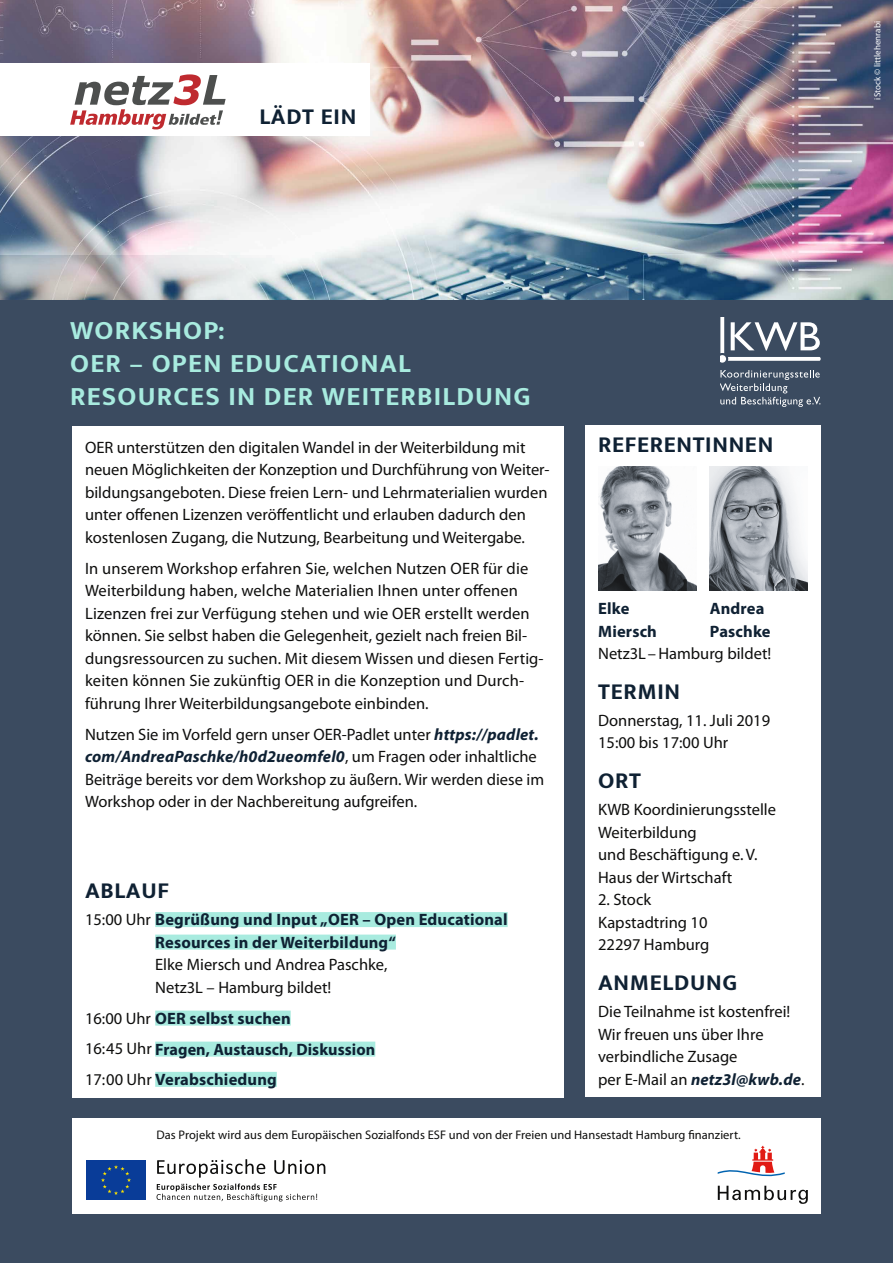
<style>
.page{position:relative;width:893px;height:1263px;background:#fff}
.page>*{position:absolute;margin:0;border:0;box-sizing:border-box;transform-origin:0 0}
.t1{font:700 27px/33px "Mukta Mahee";letter-spacing:.045em;color:#a8ebdf}
.t2{font:700 23.25px "Mukta Mahee";letter-spacing:.03em;color:#0f2133}
.t3{font:16.5px/22.5px "Myriad Pro";color:#0e0e0d}
.t4{font:700 16.5px/30.6px "Myriad Pro";letter-spacing:.01em;color:#0f2133}
.t5{font:12.45px "Myriad Pro";letter-spacing:.005em;color:#0e0e0d}
.t6{font:9px "Myriad Pro";color:#fff}
.s1{font-weight:700;font-style:italic;color:#0f2133}
.s2{font-weight:400;color:#0e0e0d}
</style>
<div class="page">
<div style="left:0;top:255px;width:893px;height:1008px;background:#3b4b60"></div>
<img style="left:0;top:0;width:893px;height:300px">
<div style="left:72px;top:1118px;width:749px;height:96px;background:#fff"></div>
<svg style="left:157px;top:1159px;width:168px;height:42px"></svg>
<div style="left:86px;top:1160px;width:60px;height:40px;background:#093c98"></div>
<svg style="left:101px;top:1165px;width:30px;height:30px"></svg>
<svg style="left:718px;top:1186px;width:90px;height:18px"></svg>
<svg style="left:718px;top:1146px;width:67px;height:31px"></svg>
<div style="left:0;top:64px;width:370px;height:72px;background:#fff"></div>
<svg style="left:70px;top:74px;width:156px;height:55px"></svg>
<div style="left:72px;top:426px;width:492px;height:672px;background:#fff"></div>
<div style="left:155px;top:912px;width:353px;height:15px;background:#a8ebdf"></div>
<div style="left:155px;top:934px;width:241px;height:15px;background:#a8ebdf"></div>
<div style="left:155px;top:1010px;width:136px;height:15px;background:#a8ebdf"></div>
<div style="left:155px;top:1041px;width:220px;height:15px;background:#a8ebdf"></div>
<div style="left:155px;top:1072px;width:122px;height:15px;background:#a8ebdf"></div>
<div style="left:585px;top:425px;width:236px;height:672px;background:#fff"></div>
<img style="left:709px;top:467px;width:99px;height:124px">
<img style="left:598px;top:467px;width:99px;height:124px">
<svg style="left:721px;top:370px;width:99px;height:37px"></svg>
<svg style="left:721px;top:318px;width:100px;height:45px"></svg>
<h2 class="t2" style="left:259px;top:103px;width:98px">LÄDT EIN</h2>
<p class="t6" style="left:872px;top:100px;width:80px;rotate:-90deg">iStock © littlehenrabi</p>
<h1 class="t1" style="left:70px;top:313px;width:462px">WORKSHOP:<br>OER – OPEN EDUCATIONAL<br>RESOURCES IN DER WEITERBILDUNG</h1>
<p class="t3" style="left:85px;top:435px;width:466px">OER unterstützen den digitalen Wandel in der Weiterbildung mit neuen Möglichkeiten der Konzeption und Durchführung von Weiter&shy;bildungsangeboten. Diese freien Lern- und Lehrmaterialien wurden unter offenen Lizenzen veröffentlicht und erlauben dadurch den kostenlosen Zugang, die Nutzung, Bearbeitung und Weitergabe.</p>
<p class="t3" style="left:85px;top:556px;width:460px">In unserem Workshop erfahren Sie, welchen Nutzen OER für die Weiterbildung haben, welche Materialien Ihnen unter offenen Lizenzen frei zur Verfügung stehen und wie OER erstellt werden können. Sie selbst haben die Gelegenheit, gezielt nach freien Bil&shy;dungsressourcen zu suchen. Mit diesem Wissen und diesen Fertig&shy;keiten können Sie zukünftig OER in die Konzeption und Durch&shy;führung Ihrer Weiterbildungsangebote einbinden.</p>
<p class="t3" style="left:85px;top:722px;width:461px">Nutzen Sie im Vorfeld gern unser OER-Padlet unter <span class="s1">https://padlet. com/AndreaPaschke/h0d2ueomfel0</span>, um Fragen oder inhaltliche Beiträge bereits vor dem Workshop zu äußern. Wir werden diese im Workshop oder in der Nachbereitung aufgreifen.</p>
<h2 class="t2" style="left:85px;top:877px;width:85px">ABLAUF</h2>
<p class="t4" style="left:155px;top:908px;width:354px;line-height:22.5px;text-indent:-70px"><span class="s2">15:00 Uhr</span> Begrüßung und Input „OER – Open Educational<br>Resources in der Weiterbildung“</p>
<p class="t3" style="left:155px;top:953px;width:234px">Elke Miersch und Andrea Paschke,<br>Netz3L – Hamburg bildet!</p>
<p class="t4" style="left:85px;top:1002px;width:292px"><span class="s2">16:00 Uhr</span> OER selbst suchen<br><span class="s2">16:45 Uhr</span> Fragen, Austausch, Diskussion<br><span class="s2">17:00 Uhr</span> Verabschiedung</p>
<h2 class="t2" style="left:598px;top:430px;width:177px">REFERENTINNEN</h2>
<p class="t4" style="left:598px;top:593px;width:33px">Elke</p>
<p class="t4" style="left:710px;top:593px;width:56px">Andrea</p>
<p class="t4" style="left:598px;top:615px;width:60px">Miersch</p>
<p class="t4" style="left:710px;top:615px;width:62px">Paschke</p>
<p class="t3" style="left:598px;top:642px;width:175px">Netz3L – Hamburg bildet!</p>
<h2 class="t2" style="left:598px;top:677px;width:83px">TERMIN</h2>
<p class="t3" style="left:598px;top:709px;width:174px">Donnerstag, 11. Juli 2019<br>15:00 bis 17:00 Uhr</p>
<h2 class="t2" style="left:598px;top:767px;width:44px">ORT</h2>
<p class="t3" style="left:598px;top:798px;width:179px">KWB Koordinierungsstelle<br>Weiterbildung<br>und Beschäftigung e. V.<br>Haus der Wirtschaft</p>
<p class="t3" style="left:598px;top:888px;width:113px">2. Stock<br>Kapstadtring 10<br>22297 Hamburg</p>
<h2 class="t2" style="left:598px;top:969px;width:140px">ANMELDUNG</h2>
<p class="t3" style="left:598px;top:1000px;width:208px">Die Teilnahme ist kostenfrei!<br>Wir freuen uns über Ihre verbindliche Zusage<br>per E-Mail an <span class="s1">netz3l@kwb.de</span>.</p>
<p class="t5" style="left:156px;top:1127px;width:586px">Das Projekt wird aus dem Europäischen Sozialfonds ESF und von der Freien und Hansestadt Hamburg finanziert.</p>
</div>
